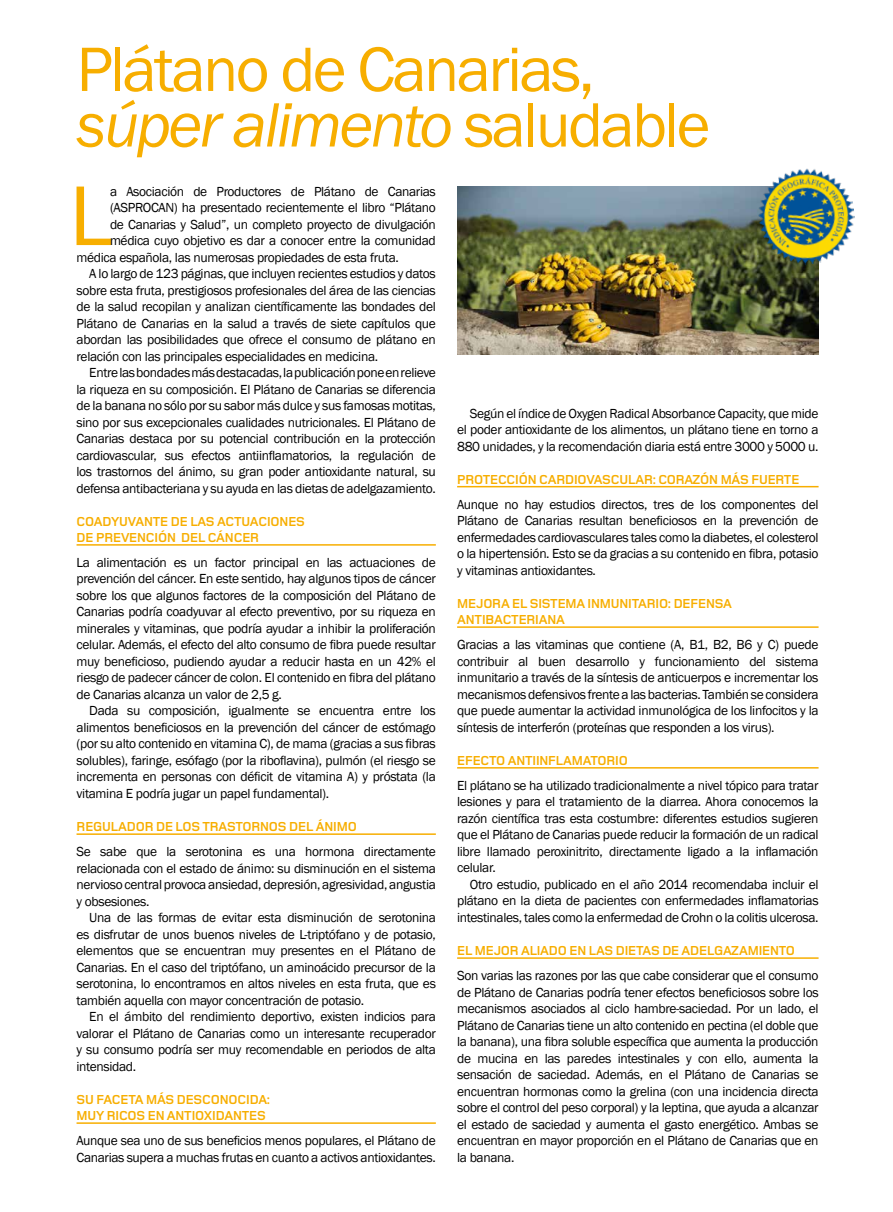
<style>
.page{position:relative;width:893px;height:1212px;background:#fff}
.page>*{position:absolute;margin:0;border:0;box-sizing:border-box;transform-origin:0 0}
.t1{font:87.75px "Franklin Gothic";color:#f7ae00}
.t2{font:64.8px/55.5px "Franklin Gothic";letter-spacing:-.04em;color:#f7ae00}
.t3{font:13.5px/16.5px "Franklin Gothic";letter-spacing:-.025em;color:#000;text-align:justify}
.t4{font:700 13.5px/16.2px "Foundry Monoline";letter-spacing:-.01em;color:#f7ae00}
.s1{font-style:italic}
</style>
<div class="page">
<hr style="left:77px;top:544px;width:359px;height:2px;background:#f7ae00">
<hr style="left:77px;top:833px;width:359px;height:2px;background:#f7ae00">
<hr style="left:77px;top:1122px;width:359px;height:2px;background:#f7ae00">
<img style="left:457px;top:186px;width:362px;height:169px">
<img style="left:753px;top:168px;width:102px;height:103px">
<hr style="left:457px;top:486px;width:362px;height:1px;background:#f7ae00">
<hr style="left:457px;top:626px;width:362px;height:2px;background:#f7ae00">
<hr style="left:457px;top:767px;width:362px;height:1px;background:#f7ae00">
<hr style="left:457px;top:957px;width:362px;height:2px;background:#f7ae00">
<h2 class="t2" style="left:77px;top:43px;width:635px">Plátano de Canarias, <span class="s1">súper alimento</span> saludable</h2>
<h1 class="t1" style="left:69px;top:161px;width:45px">L</h1>
<p class="t3" style="left:110px;top:183px;width:327px">a Asociación de Productores de Plátano de Canarias</p>
<p class="t3" style="left:110px;top:200px;width:327px">(ASPROCAN) ha presentado recientemente el libro “Plátano</p>
<p class="t3" style="left:110px;top:216px;width:327px">de Canarias y Salud”, un completo proyecto de divulgación</p>
<p class="t3" style="left:110px;top:233px;width:327px">médica cuyo objetivo es dar a conocer entre la comunidad</p>
<p class="t3" style="left:77px;top:249px;width:324px">médica española, las numerosas propiedades de esta fruta.</p>
<p class="t3" style="left:89px;top:266px;width:348px">A lo largo de 123 páginas, que incluyen recientes estudios y datos</p>
<p class="t3" style="left:77px;top:282px;width:361px">sobre esta fruta, prestigiosos profesionales del área de las ciencias</p>
<p class="t3" style="left:77px;top:299px;width:361px">de la salud recopilan y analizan científicamente las bondades del</p>
<p class="t3" style="left:77px;top:315px;width:361px">Plátano de Canarias en la salud a través de siete capítulos que</p>
<p class="t3" style="left:77px;top:332px;width:361px">abordan las posibilidades que ofrece el consumo de plátano en</p>
<p class="t3" style="left:77px;top:348px;width:303px">relación con las principales especialidades en medicina.</p>
<p class="t3" style="left:89px;top:365px;width:348px">Entre las bondades más destacadas, la publicación pone en relieve</p>
<p class="t3" style="left:77px;top:381px;width:361px">la riqueza en su composición. El Plátano de Canarias se diferencia</p>
<p class="t3" style="left:77px;top:398px;width:361px">de la banana no sólo por su sabor más dulce y sus famosas motitas,</p>
<p class="t3" style="left:77px;top:414px;width:361px">sino por sus excepcionales cualidades nutricionales. El Plátano de</p>
<p class="t3" style="left:77px;top:431px;width:361px">Canarias destaca por su potencial contribución en la protección</p>
<p class="t3" style="left:77px;top:447px;width:361px">cardiovascular, sus efectos antiinflamatorios, la regulación de</p>
<p class="t3" style="left:77px;top:464px;width:361px">los trastornos del ánimo, su gran poder antioxidante natural, su</p>
<p class="t3" style="left:77px;top:480px;width:361px">defensa antibacteriana y su ayuda en las dietas de adelgazamiento.</p>
<p class="t4" style="left:77px;top:514px;width:230px">COADYUVANTE DE LAS ACTUACIONES<br>DE PREVENCIÓN DEL CÁNCER</p>
<p class="t3" style="left:77px;top:554px;width:361px">La alimentación es un factor principal en las actuaciones de prevención del cáncer. En este sentido, hay algunos tipos de cáncer sobre los que algunos factores de la composición del Plátano de Canarias podría coadyuvar al efecto preventivo, por su riqueza en minerales y vitaminas, que podría ayudar a inhibir la proliferación celular. Además, el efecto del alto consumo de fibra puede resultar muy beneficioso, pudiendo ayudar a reducir hasta en un 42% el riesgo de padecer cáncer de colon. El contenido en fibra del plátano de Canarias alcanza un valor de 2,5 g.</p>
<p class="t3" style="left:77px;top:703px;width:361px;text-indent:13px">Dada su composición, igualmente se encuentra entre los alimentos beneficiosos en la prevención del cáncer de estómago (por su alto contenido en vitamina C), de mama (gracias a sus fibras solubles), faringe, esófago (por la riboflavina), pulmón (el riesgo se incrementa en personas con déficit de vitamina A) y próstata (la vitamina E podría jugar un papel fundamental).</p>
<p class="t4" style="left:77px;top:819px;width:282px">REGULADOR DE LOS TRASTORNOS DEL ÁNIMO</p>
<p class="t3" style="left:77px;top:844px;width:361px">Se sabe que la serotonina es una hormona directamente relacionada con el estado de ánimo: su disminución en el sistema nervioso central provoca ansiedad, depresión, agresividad, angustia y obsesiones.</p>
<p class="t3" style="left:77px;top:910px;width:361px;text-indent:13px">Una de las formas de evitar esta disminución de serotonina es disfrutar de unos buenos niveles de L-triptófano y de potasio, elementos que se encuentran muy presentes en el Plátano de Canarias. En el caso del triptófano, un aminoácido precursor de la serotonina, lo encontramos en altos niveles en esta fruta, que es también aquella con mayor concentración de potasio.</p>
<p class="t3" style="left:77px;top:1009px;width:361px;text-indent:13px">En el ámbito del rendimiento deportivo, existen indicios para valorar el Plátano de Canarias como un interesante recuperador y su consumo podría ser muy recomendable en periodos de alta intensidad.</p>
<p class="t4" style="left:77px;top:1092px;width:195px">SU FACETA MÁS DESCONOCIDA:<br>MUY RICOS EN ANTIOXIDANTES</p>
<p class="t3" style="left:77px;top:1132px;width:361px">Aunque sea uno de sus beneficios menos populares, el Plátano de<br>Canarias supera a muchas frutas en cuanto a activos antioxidantes.</p>
<p class="t3" style="left:457px;top:405px;width:363px;text-indent:13px">Según el índice de Oxygen Radical Absorbance Capacity, que mide el poder antioxidante de los alimentos, un plátano tiene en torno a 880 unidades, y la recomendación diaria está entre 3000 y 5000 u.</p>
<p class="t4" style="left:457px;top:472px;width:344px">PROTECCIÓN CARDIOVASCULAR: CORAZÓN MÁS FUERTE</p>
<p class="t3" style="left:457px;top:496px;width:363px">Aunque no hay estudios directos, tres de los componentes del Plátano de Canarias resultan beneficiosos en la prevención de enfermedades cardiovasculares tales como la diabetes, el colesterol o la hipertensión. Esto se da gracias a su contenido en fibra, potasio y vitaminas antioxidantes.</p>
<p class="t4" style="left:457px;top:596px;width:276px">MEJORA EL SISTEMA INMUNITARIO: DEFENSA<br>ANTIBACTERIANA</p>
<p class="t3" style="left:457px;top:637px;width:363px">Gracias a las vitaminas que contiene (A, B1, B2, B6 y C) puede contribuir al buen desarrollo y funcionamiento del sistema inmunitario a través de la síntesis de anticuerpos e incrementar los mecanismos defensivos frente a las bacterias. También se considera que puede aumentar la actividad inmunológica de los linfocitos y la síntesis de interferón (proteínas que responden a los virus).</p>
<p class="t4" style="left:457px;top:753px;width:172px">EFECTO ANTIINFLAMATORIO</p>
<p class="t3" style="left:457px;top:777px;width:363px">El plátano se ha utilizado tradicionalmente a nivel tópico para tratar lesiones y para el tratamiento de la diarrea. Ahora conocemos la razón científica tras esta costumbre: diferentes estudios sugieren que el Plátano de Canarias puede reducir la formación de un radical libre llamado peroxinitrito, directamente ligado a la inflamación celular.</p>
<p class="t3" style="left:457px;top:876px;width:363px;text-indent:13px">Otro estudio, publicado en el año 2014 recomendaba incluir el plátano en la dieta de pacientes con enfermedades inflamatorias intestinales, tales como la enfermedad de Crohn o la colitis ulcerosa.</p>
<p class="t4" style="left:457px;top:943px;width:339px">EL MEJOR ALIADO EN LAS DIETAS DE ADELGAZAMIENTO</p>
<p class="t3" style="left:457px;top:968px;width:363px">Son varias las razones por las que cabe considerar que el consumo de Plátano de Canarias podría tener efectos beneficiosos sobre los mecanismos asociados al ciclo hambre-saciedad. Por un lado, el Plátano de Canarias tiene un alto contenido en pectina (el doble que la banana), una fibra soluble específica que aumenta la producción de mucina en las paredes intestinales y con ello, aumenta la sensación de saciedad. Además, en el Plátano de Canarias se encuentran hormonas como la grelina (con una incidencia directa sobre el control del peso corporal) y la leptina, que ayuda a alcanzar el estado de saciedad y aumenta el gasto energético. Ambas se encuentran en mayor proporción en el Plátano de Canarias que en la banana.</p>
</div>
